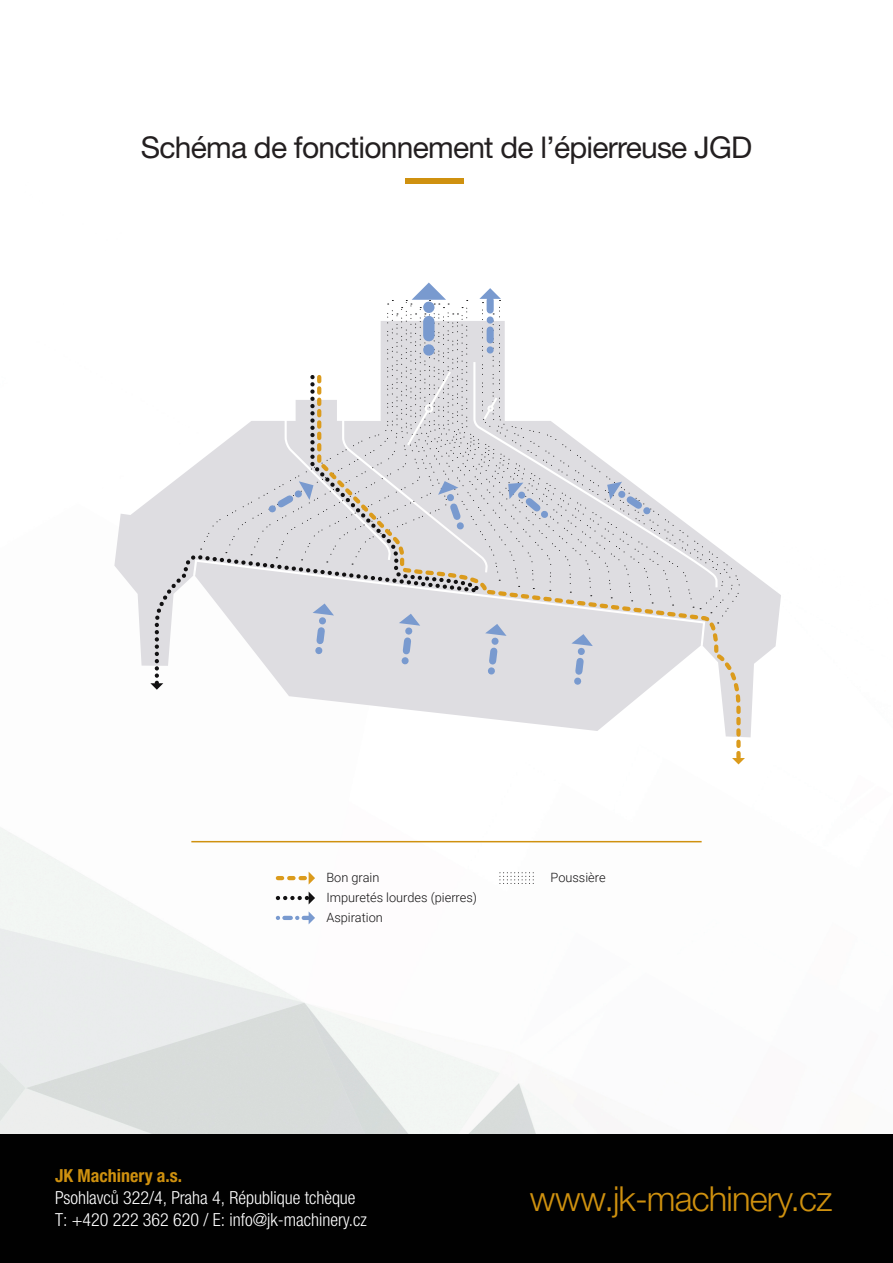
<style>
.page{position:relative;width:893px;height:1263px;background:#fff}
.page>*{position:absolute;margin:0;border:0;box-sizing:border-box;transform-origin:0 0}
.t1{font:300 34.5px "Helvetica Neue LTW1 G";letter-spacing:-.025em;color:#cf910f}
.t2{font:30px "Helvetica Neue LTW1 G";letter-spacing:-.025em;color:#231f20}
.t3{font:300 condensed 18px/21.6px "Helvetica Neue LTW1 G";color:#fff}
.t4{font:700 condensed 18px "Helvetica Neue LTW1 G";color:#cf910f}
.t5{font:300 12.75px/19.8px "Roboto";color:#121112}
</style>
<div class="page">
<img style="left:0;top:178px;width:750px;height:956px">
<div style="left:0;top:1134px;width:893px;height:129px;background:#010101"></div>
<hr style="left:191px;top:841px;width:511px;height:1px;background:#cf910f">
<div style="left:405px;top:179px;width:58px;height:5px;background:#cf910f"></div>
<svg style="left:114px;top:321px;width:667px;height:416px"></svg>
<svg style="left:195px;top:688px;width:120px;height:43px"></svg>
<svg style="left:653px;top:302px;width:87px;height:71px"></svg>
<svg style="left:153px;top:373px;width:162px;height:315px"></svg>
<svg style="left:150px;top:683px;width:13px;height:7px"></svg>
<svg style="left:315px;top:373px;width:428px;height:390px"></svg>
<svg style="left:732px;top:758px;width:13px;height:6px"></svg>
<svg style="left:201px;top:282px;width:452px;height:403px"></svg>
<svg style="left:278px;top:891px;width:37px;height:13px"></svg>
<svg style="left:278px;top:872px;width:37px;height:12px"></svg>
<svg style="left:278px;top:911px;width:37px;height:13px"></svg>
<svg style="left:498px;top:872px;width:35px;height:12px"></svg>
<h2 class="t2" style="left:141px;top:128px;width:613px">Schéma de fonctionnement de l’épierreuse JGD</h2>
<p class="t5" style="left:326px;top:867px;width:152px">Bon grain<br>Impuretés lourdes (pierres)<br>Aspiration</p>
<p class="t5" style="left:551px;top:867px;width:57px">Poussière</p>
<p class="t4" style="left:55px;top:1165px;width:129px">JK Machinery a.s.</p>
<p class="t3" style="left:55px;top:1187px;width:313px">Psohlavců 322/4, Praha 4, République tchèque<br>T: +420 222 362 620 / E: info@jk-machinery.cz</p>
<h1 class="t1" style="left:530px;top:1178px;width:304px">www.jk-machinery.cz</h1>
</div>
